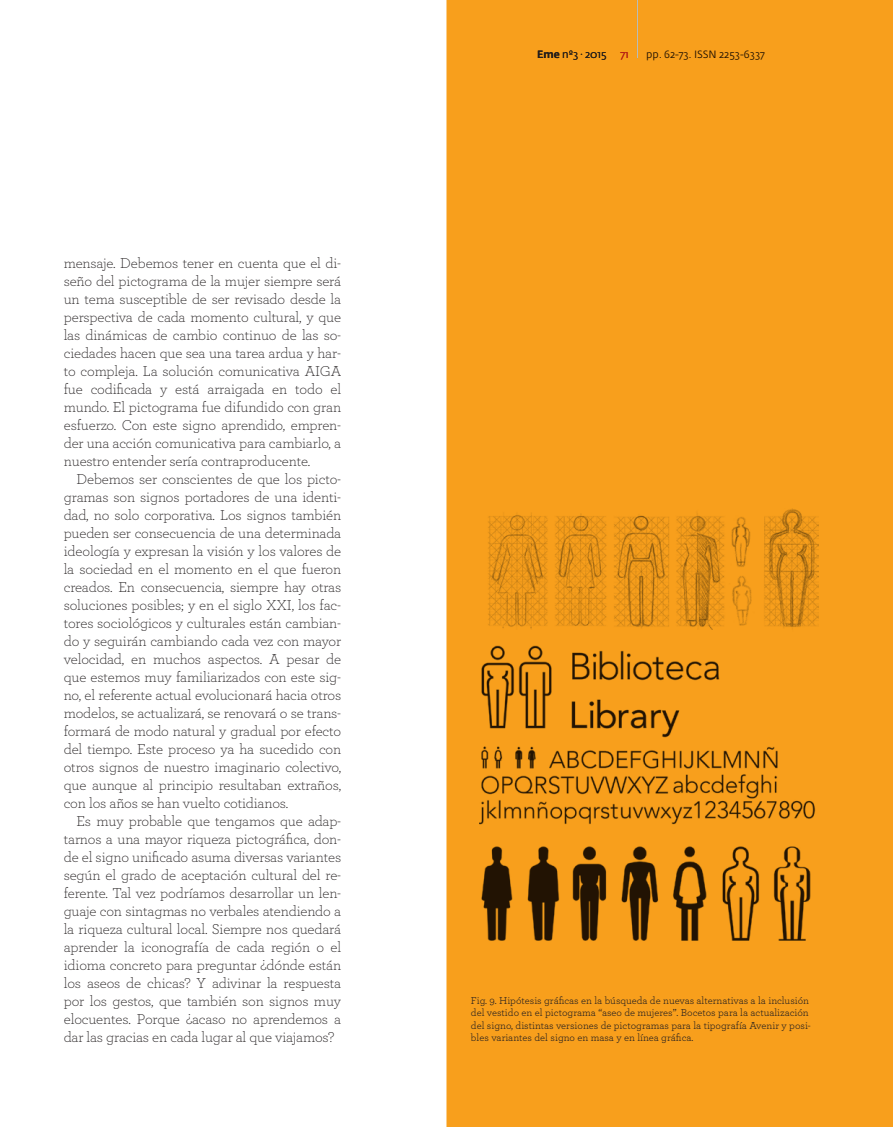
<style>
.page{position:relative;width:893px;height:1127px;background:#fff}
.page>*{position:absolute;margin:0;border:0;box-sizing:border-box;transform-origin:0 0}
.texto_común_ART_inve{font:300 15px/18px "Archer";letter-spacing:-.01em;color:#231f20;text-align:justify}
.TEXTO_COMÚN_ART{font:300 15px/18px "Archer";letter-spacing:-.01em;color:#231f20;text-align:justify}
.NOTAS___pies_de_foto{font:10.5px/12.6px "Archer";color:#231f20}
.t1{font:10.5px "Fedra Sans Pro";color:#231f20}
.t2{font:10.5px "Fedra Sans Pro";color:#b51e1b}
.s1{font-weight:500}
</style>
<div class="page">
<div style="left:446px;top:0;width:447px;height:1127px;background:#f89f1c"></div>
<hr style="left:637px;top:0;width:1px;height:58px;background:#bbbdb8">
<img style="left:479px;top:508px;width:340px;height:432px">
<p class="TEXTO_COMÚN_ART" style="left:64px;top:253px;width:279px">mensaje. Debemos tener en cuenta que el di&shy;seño del pictograma de la mujer siempre será un tema susceptible de ser revisado desde la perspectiva de cada momento cultural, y que las dinámicas de cambio continuo de las so&shy;ciedades hacen que sea una tarea ardua y har&shy;to compleja. La solución comunicativa AIGA fue codificada y está arraigada en todo el mundo. El pictograma fue difundido con gran esfuerzo. Con este signo aprendido, empren&shy;der una acción comunicativa para cambiarlo, a nuestro entender sería contraproducente.</p>
<p class="texto_común_ART_inve" style="left:64px;top:469px;width:279px;text-indent:13px">Debemos ser conscientes de que los picto&shy;gramas son signos portadores de una identi&shy;dad, no solo corporativa. Los signos también pueden ser consecuencia de una determinada ideología y expresan la visión y los valores de la sociedad en el momento en el que fueron creados. En consecuencia, siempre hay otras soluciones posibles; y en el siglo XXI, los fac&shy;tores sociológicos y culturales están cambian&shy;do y seguirán cambiando cada vez con mayor velocidad, en muchos aspectos. A pesar de que estemos muy familiarizados con este sig&shy;no, el referente actual evolucionará hacia otros modelos, se actualizará, se renovará o se trans&shy;formará de modo natural y gradual por efecto del tiempo. Este proceso ya ha sucedido con otros signos de nuestro imaginario colectivo, que aunque al principio resultaban extraños, con los años se han vuelto cotidianos.</p>
<p class="texto_común_ART_inve" style="left:64px;top:811px;width:279px;text-indent:13px">Es muy probable que tengamos que adap&shy;tarnos a una mayor riqueza pictográfica, don&shy;de el signo unificado asuma diversas variantes según el grado de aceptación cultural del re&shy;ferente. Tal vez podríamos desarrollar un len&shy;guaje con sintagmas no verbales atendiendo a la riqueza cultural local. Siempre nos quedará aprender la iconografía de cada región o el idioma concreto para preguntar ¿dónde están los aseos de chicas? Y adivinar la respuesta por los gestos, que también son signos muy elocuentes. Porque ¿acaso no aprendemos a dar las gracias en cada lugar al que viajamos?</p>
<p class="t1" style="left:537px;top:48px;width:71px"><span class="s1">Eme</span> nº3 · 2015</p>
<p class="t2" style="left:620px;top:48px;width:10px">71</p>
<p class="t1" style="left:646px;top:48px;width:120px">pp. 62-73. ISSN 2253-6337</p>
<p class="NOTAS___pies_de_foto" style="left:471px;top:993px;width:341px">Fig. 9. Hipótesis gráficas en la búsqueda de nuevas alternativas a la inclusión del vestido en el pictograma “aseo de mujeres”. Bocetos para la actualización del signo, distintas versiones de pictogramas para la tipografía Avenir y posi&shy;bles variantes del signo en masa y en línea gráfica.</p>
</div>
